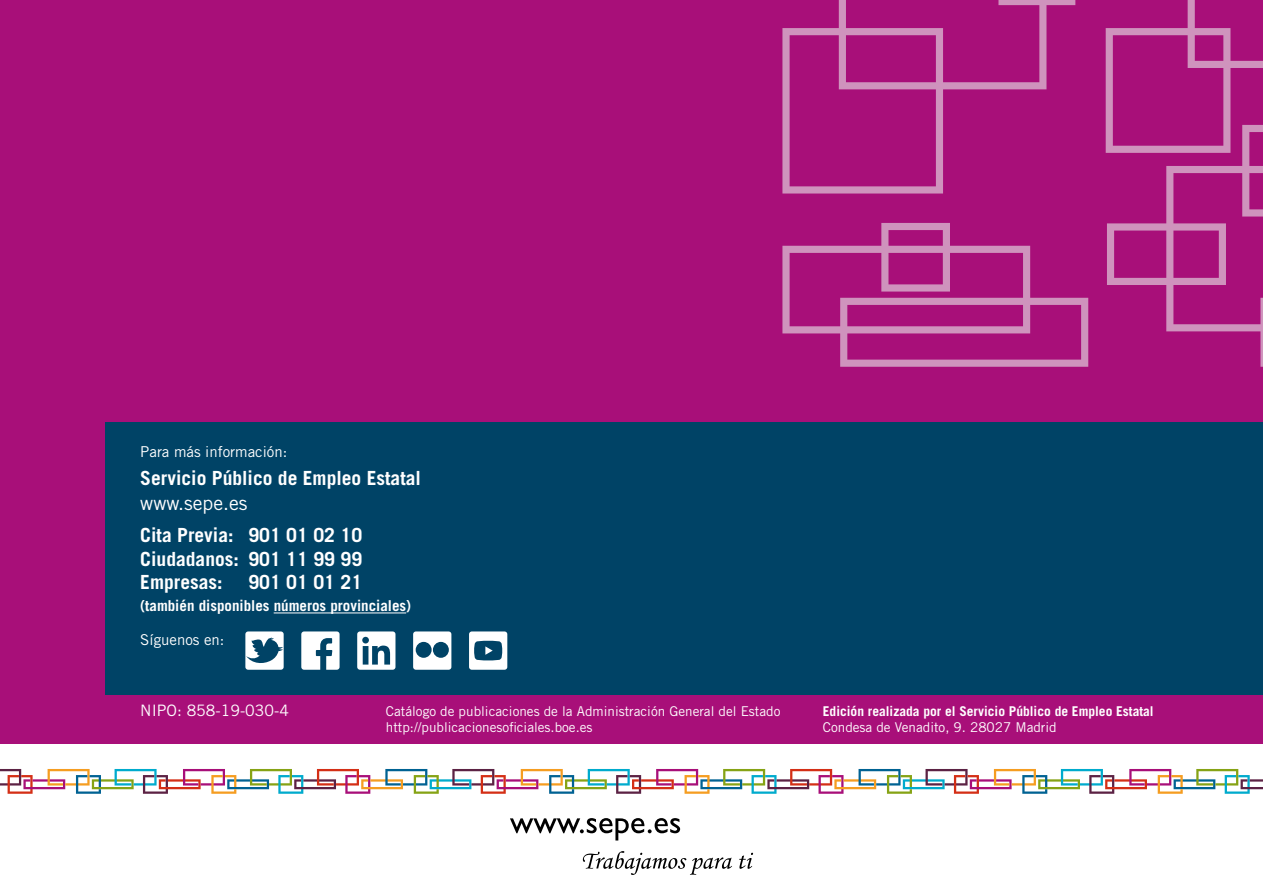
<style>
.page{position:relative;width:1263px;height:893px;background:#fff}
.page>*{position:absolute;margin:0;border:0;box-sizing:border-box;transform-origin:0 0}
.t1{font:700 19.5px/23.4px "Trade Gothic LT Std";color:#fff;text-align:justify}
.t2{font:19.5px "Trade Gothic LT Std";color:#fff}
.t3{font:15.75px "Trade Gothic LT Std";color:#fff}
.t4{font:700 15px "Trade Gothic LT Std";color:#fff}
.t5{font:15px "Trade Gothic LT Std";color:#fff}
.t6{font:13.5px/16.2px "Trade Gothic LT Std";color:#fff}
.t7{font:700 13.5px "Trade Gothic LT Std";color:#fff}
</style>
<div class="page">
<svg style="left:0;top:769px;width:1263px;height:25px"></svg>
<div style="left:0;top:0;width:1263px;height:744px;background:#a80f79"></div>
<div style="left:105px;top:422px;width:1158px;height:272px;background:#004366"></div>
<svg style="left:782px;top:0;width:481px;height:367px"></svg>
<svg style="left:510px;top:818px;width:170px;height:22px"></svg>
<svg style="left:583px;top:851px;width:149px;height:24px"></svg>
<svg style="left:739px;top:853px;width:14px;height:16px"></svg>
<hr style="left:274px;top:613px;width:132px;height:1px;background:#fff">
<svg style="left:245px;top:631px;width:39px;height:39px"></svg>
<svg style="left:301px;top:631px;width:39px;height:39px"></svg>
<svg style="left:357px;top:631px;width:38px;height:39px"></svg>
<svg style="left:413px;top:631px;width:38px;height:39px"></svg>
<svg style="left:469px;top:631px;width:38px;height:39px"></svg>
<p class="t5" style="left:140px;top:443px;width:149px">Para más información:</p>
<h1 class="t1" style="left:140px;top:466px;width:282px">Servicio Público de Empleo Estatal</h1>
<h1 class="t2" style="left:140px;top:492px;width:109px">www.sepe.es</h1>
<h1 class="t1" style="left:140px;top:523px;width:223px">Cita Previa: 901 01 02 10<br>Ciudadanos: 901 11 99 99<br>Empresas:</h1>
<h1 class="t1" style="left:248px;top:570px;width:115px">901 01 01 21</h1>
<p class="t4" style="left:140px;top:597px;width:272px">(también disponibles números provinciales)</p>
<p class="t5" style="left:140px;top:630px;width:86px">Síguenos en:</p>
<p class="t3" style="left:140px;top:700px;width:150px">NIPO: 858-19-030-4</p>
<p class="t6" style="left:386px;top:703px;width:396px">Catálogo de publicaciones de la Administración General del Estado http://publicacionesoficiales.boe.es</p>
<p class="t7" style="left:823px;top:703px;width:332px">Edición realizada por el Servicio Público de Empleo Estatal</p>
<p class="t6" style="left:823px;top:719px;width:235px">Condesa de Venadito, 9. 28027 Madrid</p>
</div>
